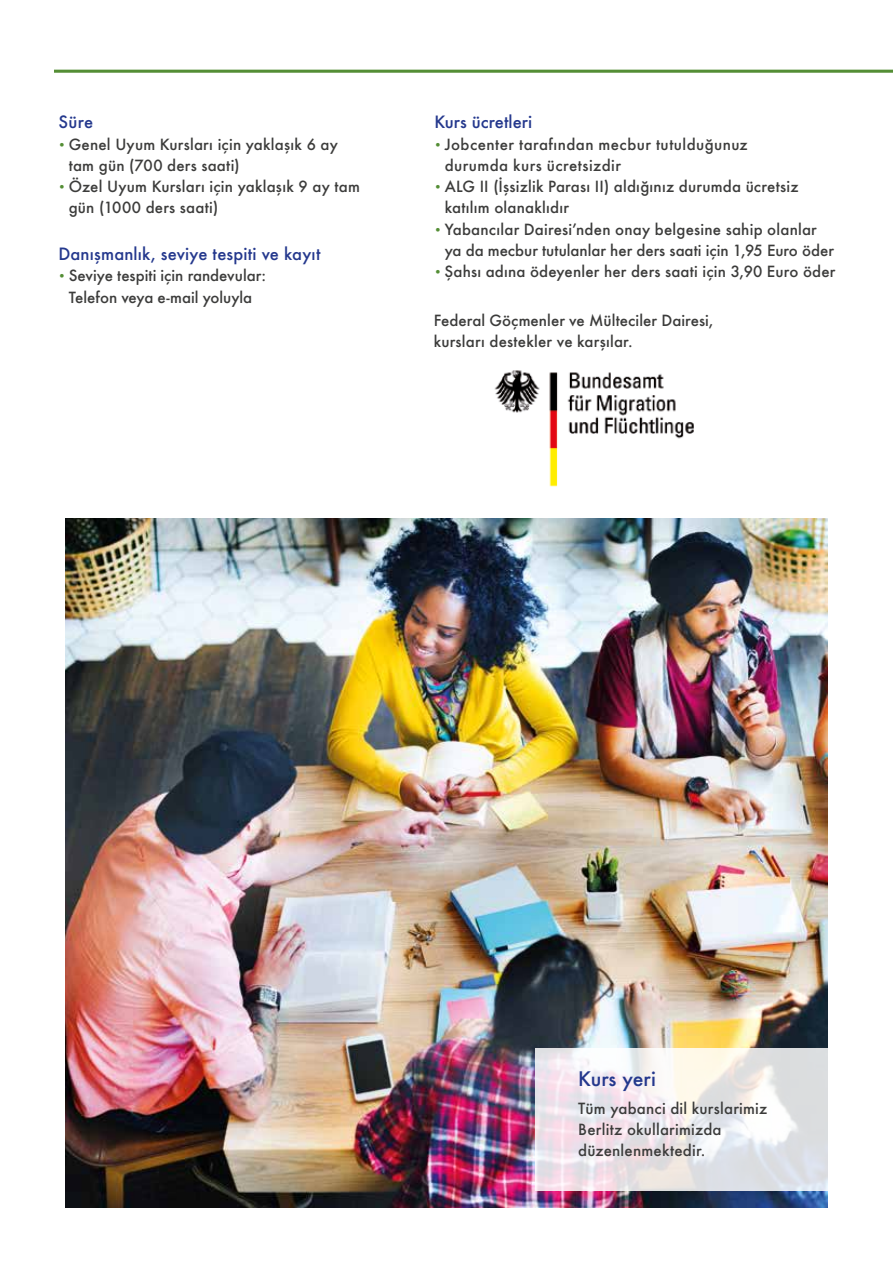
<style>
.page{position:relative;width:893px;height:1263px;background:#fff}
.page>*{position:absolute;margin:0;border:0;box-sizing:border-box;transform-origin:0 0}
.t1{font:500 19.5px "Futura";color:#24388d}
.t2{font:500 16.5px "Futura";letter-spacing:.01em;color:#24388d}
.t3{font:500 15px/21.1px "Futura";letter-spacing:.015em;color:#3c3c3b}
.s1{font-family:"Sero OT";font-weight:400;color:#548e35}
</style>
<div class="page">
<hr style="left:54px;top:70px;width:839px;height:3px;background:#548e35">
<img style="left:494px;top:370px;width:200px;height:117px">
<img style="left:66px;top:519px;width:761px;height:689px">
<svg style="left:536px;top:1048px;width:292px;height:142px"></svg>
<p class="t2" style="left:59px;top:111px;width:36px">Süre</p>
<p class="t3" style="left:69px;top:133px;width:271px;text-indent:-10px"><span class="s1">•</span> Genel Uyum Kursları için yaklaşık 6 ay tam gün (700 ders saati)</p>
<p class="t3" style="left:69px;top:176px;width:293px;text-indent:-10px"><span class="s1">•</span> Özel Uyum Kursları için yaklaşık 9 ay tam gün (1000 ders saati)</p>
<p class="t2" style="left:59px;top:243px;width:264px">Danışmanlık, seviye tespiti ve kayıt</p>
<p class="t3" style="left:59px;top:265px;width:209px;text-align:center"><span class="s1">•</span> Seviye tespiti için randevular:<br>Telefon veya e-mail yoluyla</p>
<p class="t2" style="left:434px;top:111px;width:99px">Kurs ücretleri</p>
<p class="t3" style="left:445px;top:133px;width:305px;text-indent:-10px"><span class="s1">•</span> Jobcenter tarafından mecbur tutulduğunuz durumda kurs ücretsizdir</p>
<p class="t3" style="left:445px;top:176px;width:355px;text-indent:-10px"><span class="s1">•</span> ALG II (İşsizlik Parası II) aldığınız durumda ücretsiz katılım olanaklıdır</p>
<p class="t3" style="left:445px;top:218px;width:391px;text-indent:-10px"><span class="s1">•</span> Yabancılar Dairesi’nden onay belgesine sahip olanlar ya da mecbur tutulanlar her ders saati için 1,95 Euro öder</p>
<p class="t3" style="left:434px;top:261px;width:402px"><span class="s1">•</span> Şahsı adına ödeyenler her ders saati için 3,90 Euro öder</p>
<p class="t3" style="left:434px;top:309px;width:281px">Federal Göçmenler ve Mülteciler Dairesi, kursları destekler ve karşılar.</p>
<h1 class="t1" style="left:578px;top:1065px;width:79px">Kurs yeri</h1>
<p class="t3" style="left:578px;top:1097px;width:191px">Tüm yabanci dil kurslarimiz<br>Berlitz okullarimizda düzenlenmektedir.</p>
</div>
